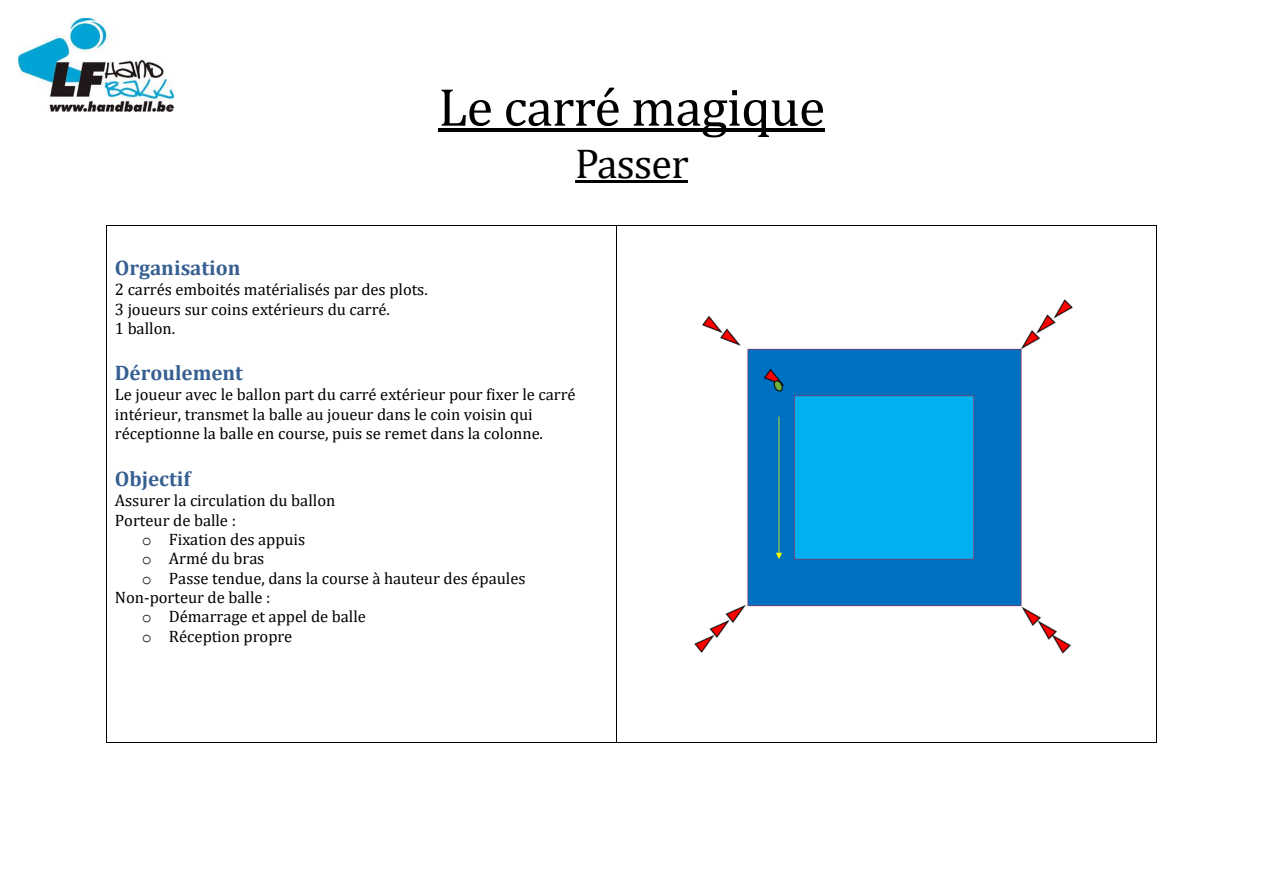
<style>
.page{position:relative;width:1263px;height:893px;background:#fff}
.page>*{position:absolute;margin:0;border:0;box-sizing:border-box;transform-origin:0 0}
.t1{font:54px "Cambria";letter-spacing:-.015em;color:#000}
.t2{font:42px "Cambria";letter-spacing:-.02em;color:#000}
.t3{font:700 21px "Cambria";color:#365f91}
.t4{font:16.5px/19.4px "Cambria";color:#000}
.s1{font-family:"Courier New"}
</style>
<div class="page">
<img style="left:19px;top:18px;width:154px;height:94px">
<hr style="left:438px;top:129px;width:387px;height:3px;background:#000">
<hr style="left:575px;top:180px;width:113px;height:3px;background:#000">
<hr style="left:107px;top:225px;width:509px;height:1px;background:#000">
<hr style="left:617px;top:225px;width:539px;height:1px;background:#000">
<hr style="left:106px;top:226px;width:1px;height:516px;background:#000">
<hr style="left:107px;top:742px;width:509px;height:1px;background:#000">
<hr style="left:616px;top:226px;width:1px;height:516px;background:#000">
<hr style="left:617px;top:742px;width:539px;height:1px;background:#000">
<hr style="left:1156px;top:226px;width:1px;height:516px;background:#000">
<img style="left:694px;top:299px;width:379px;height:355px">
<p class="t1" style="left:438px;top:74px;width:388px">Le carre magique</p>
<p class="t2" style="left:575px;top:138px;width:115px">Passer</p>
<p class="t3" style="left:115px;top:255px;width:127px">Organisation</p>
<p class="t4" style="left:115px;top:280px;width:315px">2 carrés emboités matérialisés par des plots.</p>
<p class="t4" style="left:115px;top:299px;width:277px">3 joueurs sur coins extérieurs du carré.</p>
<p class="t4" style="left:115px;top:318px;width:62px">1 ballon.</p>
<p class="t3" style="left:115px;top:360px;width:130px">Déroulement</p>
<p class="t4" style="left:115px;top:385px;width:462px">Le joueur avec le ballon part du carré extérieur pour fixer le carré intérieur, transmet la balle au joueur dans le coin voisin qui réceptionne la balle en course, puis se remet dans la colonne.</p>
<p class="t3" style="left:115px;top:466px;width:77px">Objectif</p>
<p class="t4" style="left:115px;top:491px;width:222px">Assurer la circulation du ballon</p>
<p class="t4" style="left:115px;top:510px;width:123px">Porteur de balle :</p>
<p class="t4" style="left:142px;top:529px;width:165px"><span class="s1">o</span> Fixation des appuis</p>
<p class="t4" style="left:142px;top:549px;width:124px"><span class="s1">o</span> Armé du bras</p>
<p class="t4" style="left:142px;top:568px;width:385px"><span class="s1">o</span> Passe tendue, dans la course à hauteur des épaules</p>
<p class="t4" style="left:115px;top:587px;width:157px">Non-porteur de balle :</p>
<p class="t4" style="left:142px;top:607px;width:226px"><span class="s1">o</span> Démarrage et appel de balle</p>
<p class="t4" style="left:142px;top:626px;width:152px"><span class="s1">o</span> Réception propre</p>
</div>
